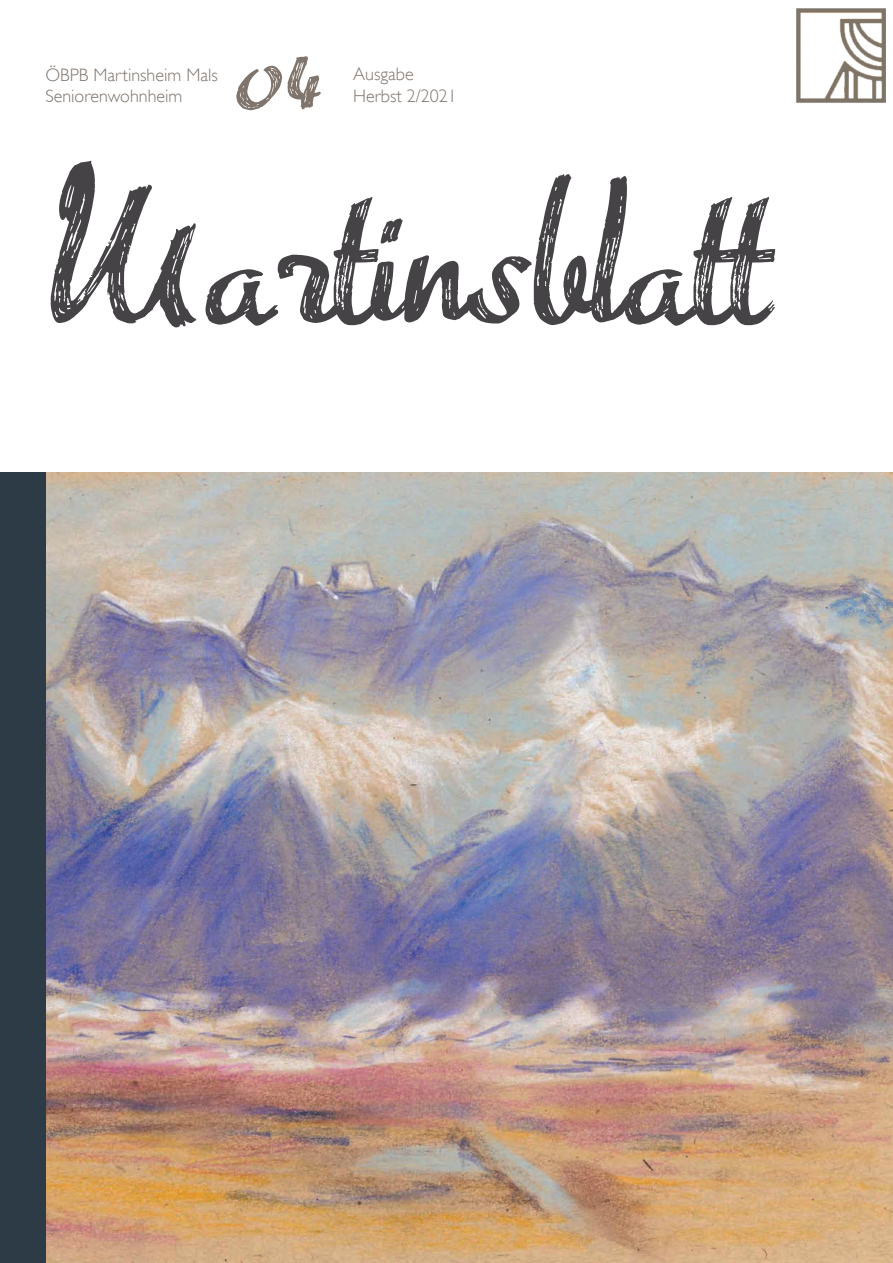
<style>
.page{position:relative;width:893px;height:1263px;background:#fff}
.page>*{position:absolute;margin:0;border:0;box-sizing:border-box;transform-origin:0 0}
.t1{font:135px "Advert";color:#454346}
.t2{font:80.7px "Advert";color:#80756c}
.t3{font:300 18px/21px "Gill Sans";color:#80756c}
</style>
<div class="page">
<img style="left:796px;top:8px;width:90px;height:95px">
<img style="left:45px;top:473px;width:848px;height:790px">
<div style="left:0;top:473px;width:45px;height:790px;background:#2d3b46"></div>
<h2 class="t2" style="left:234px;top:32px;width:92px">04</h2>
<p class="t3" style="left:45px;top:65px;width:174px">ÖBPB Martinsheim Mals<br>Seniorenwohnheim</p>
<p class="t3" style="left:353px;top:64px;width:62px">Ausgabe</p>
<p class="t3" style="left:353px;top:86px;width:105px">Herbst 2/2021</p>
<h1 class="t1" style="left:47px;top:195px;width:718px">Martinsblatt</h1>
</div>
